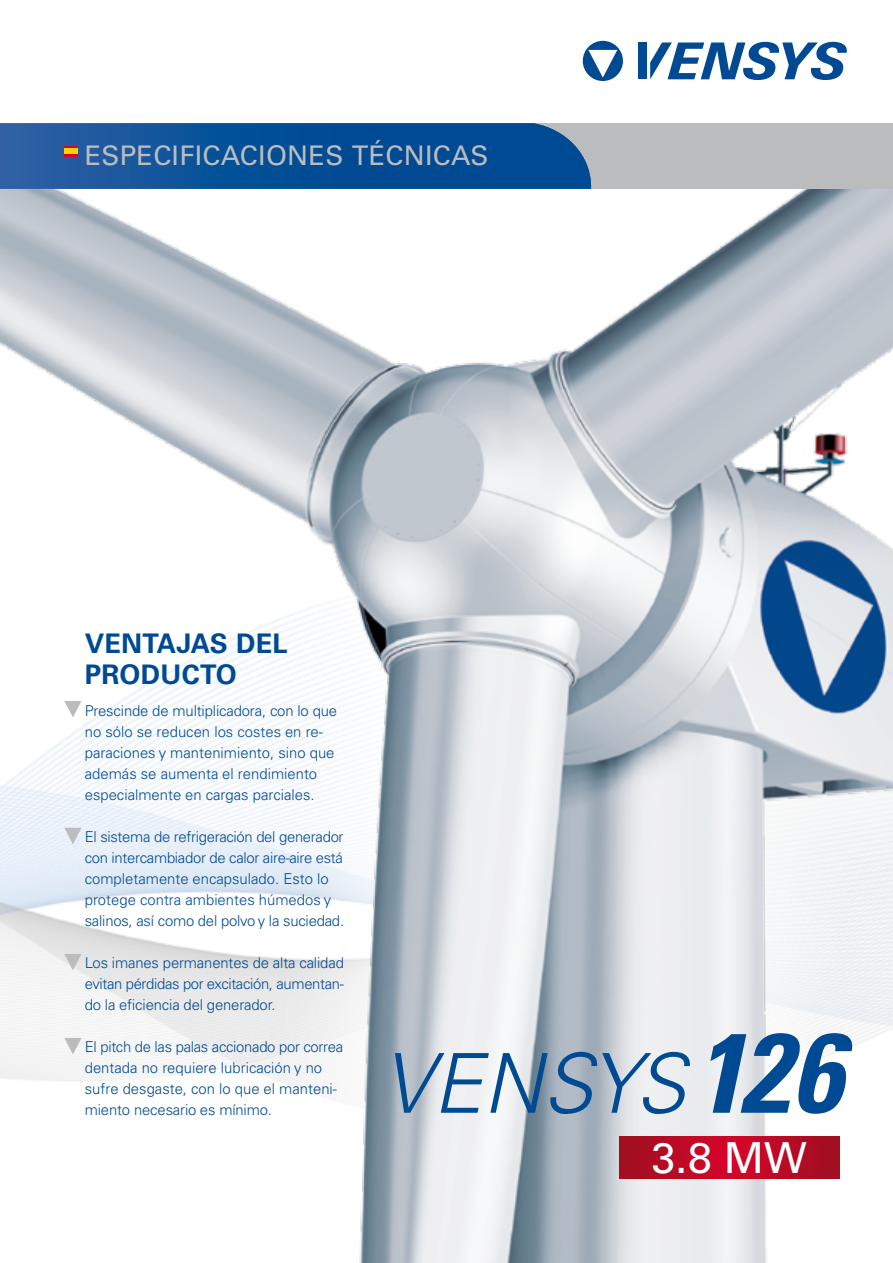
<style>
.page{position:relative;width:893px;height:1263px;background:#fff}
.page>*{position:absolute;margin:0;border:0;box-sizing:border-box;transform-origin:0 0}
.t1{font:italic 300 82.65px "Univers";color:#004a93}
.t2{font:42.75px "Univers";color:#fff}
.t3{font:27px "Univers";letter-spacing:.01em;color:#bbbcbd}
.t4{font:700 27px/31.5px "Univers";letter-spacing:.01em;color:#004a93}
.t5{font:300 15px/21px "Univers LT Pro 45";letter-spacing:-.01em;color:#004a93}
.s1{font-weight:700;font-stretch:condensed;font-size:112.65px}
</style>
<div class="page">
<img style="left:0;top:189px;width:893px;height:1074px">
<svg style="left:619px;top:1137px;width:220px;height:41px;background:#ba0a25"></svg>
<div style="left:0;top:123px;width:893px;height:66px;background:#bbbcbd"></div>
<img style="left:0;top:123px;width:591px;height:66px">
<svg style="left:583px;top:41px;width:40px;height:40px"></svg>
<div style="left:639px;top:43px;width:8px;height:36px;background:#004a93"></div>
<svg style="left:650px;top:42px;width:197px;height:38px"></svg>
<svg style="left:64px;top:146px;width:14px;height:3px"></svg>
<hr style="left:64px;top:153px;width:14px;height:4px;background:#db012a">
<div style="left:64px;top:149px;width:14px;height:5px;background:#ffd400"></div>
<svg style="left:64px;top:701px;width:18px;height:16px"></svg>
<svg style="left:64px;top:828px;width:18px;height:16px"></svg>
<svg style="left:64px;top:954px;width:18px;height:16px"></svg>
<svg style="left:64px;top:1038px;width:18px;height:16px"></svg>
<h3 class="t3" style="left:85px;top:140px;width:405px">ESPECIFICACIONES TÉCNICAS</h3>
<h3 class="t4" style="left:85px;top:627px;width:204px">VENTAJAS DEL<br>PRODUCTO</h3>
<p class="t5" style="left:85px;top:700px;width:254px">Prescinde de multiplicadora, con lo que no sólo se reducen los costes en re&shy;paraciones y mantenimiento, sino que además se aumenta el rendimiento especialmente en cargas parciales.</p>
<p class="t5" style="left:85px;top:826px;width:261px">El sistema de refrigeración del generador con intercambiador de calor aire-aire está completamente encapsulado. Esto lo protege contra ambientes húmedos y salinos, así como del polvo y la suciedad.</p>
<p class="t5" style="left:85px;top:952px;width:261px;text-align:justify">Los imanes permanentes de alta calidad evitan pérdidas por excitación, aumentan&shy;do la eficiencia del generador.</p>
<p class="t5" style="left:85px;top:1036px;width:260px">El pitch de las palas accionado por correa dentada no requiere lubricación y no sufre desgaste, con lo que el manteni&shy;miento necesario es mínimo.</p>
<h1 class="t1" style="left:382px;top:1034px;width:461px">VENSYS <span class="s1">126</span></h1>
<h2 class="t2" style="left:652px;top:1132px;width:157px">3.8 MW</h2>
</div>
